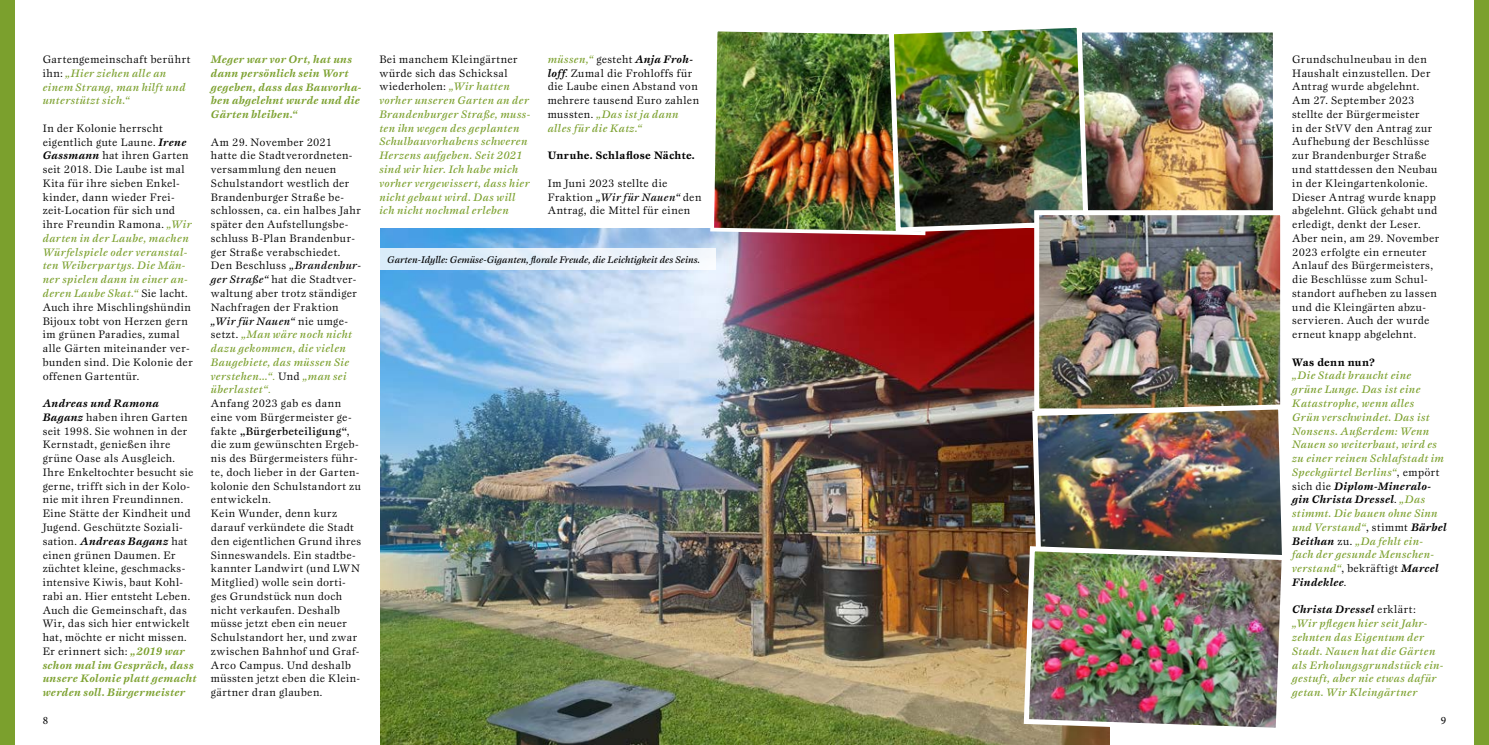
<style>
.page{position:relative;width:1489px;height:745px;background:#fff}
.page>*{position:absolute;margin:0;border:0;box-sizing:border-box;transform-origin:0 0}
.t1{font:11.25px/13.8px "Esprit SB";letter-spacing:.03em;color:#000}
.t2{font:11.25px/13.8px "Esprit SB Med Ita";letter-spacing:.035em;color:#7ba02d}
.t3{font:italic 700 11.25px/13.8px "Esprit SB";letter-spacing:.035em;color:#7ba02d}
.t4{font:italic 700 11.25px/13.8px "Esprit SB";letter-spacing:.035em;color:#000}
.t5{font:700 11.25px "Esprit SB";letter-spacing:.025em;color:#000}
.t6{font:11.25px "Esprit SB Med Ita";letter-spacing:.035em;color:#000}
.t7{font:11.25px "Minion Pro";color:#000}
.t8{font:10px "Esprit SB Med Ita";color:#000}
.s1{font-family:"Esprit SB";color:#000}
.s2{font-weight:700;font-style:italic}
.s3{font-family:"Esprit SB Med Ita";color:#7ba02d}
.s4{font-weight:700;font-style:italic;color:#7ba02d}
.s5{font-family:"Esprit SB Med Ita"}
.s6{color:#000}
.s7{font-family:"Esprit SB"}
.s8{font-weight:500}
.s9{font-weight:400;font-style:normal}
.s10{font-family:"Esprit SB Med Ita";font-weight:400;font-style:normal;color:#7ba02d}
.s11{font-family:"Esprit SB";font-weight:700;font-style:italic;color:#000}
</style>
<div class="page">
<img style="left:380px;top:228px;width:729px;height:516px">
<div style="left:1474px;top:0;width:14px;height:744px;background:#7ba02d"></div>
<div style="left:0;top:0;width:14px;height:744px;background:#7ba02d"></div>
<img style="left:1091px;top:33px;width:180px;height:177px">
<div style="left:1076px;top:27px;width:201px;height:213px;border:5px solid #fff"></div>
<img style="left:708px;top:31px;width:222px;height:206px">
<img style="left:886px;top:27px;width:205px;height:208px">
<img style="left:1040px;top:216px;width:238px;height:185px">
<div style="left:1034px;top:210px;width:250px;height:203px;border:5px solid #fff"></div>
<img style="left:1029px;top:401px;width:255px;height:142px">
<img style="left:1021px;top:543px;width:261px;height:192px">
<div style="left:380px;top:248px;width:336px;height:21px;background:linear-gradient(to right,#d8ebf9,#f6f8fc)"></div>
<p class="t1" style="left:43px;top:52px;width:149px">Gartengemeinschaft berührt</p>
<p class="t2" style="left:43px;top:66px;width:144px"><span class="s1">ihn:</span> „Hier ziehen alle an einem Strang, man hilft und unterstützt sich.“</p>
<p class="t1" style="left:43px;top:121px;width:150px">In der Kolonie herrscht eigentlich gute Laune. <span class="s2">Irene<br>Gassmann</span> hat ihren Garten seit 2018. Die Laube ist mal<br>Kita für ihre sieben Enkel&shy;kinder, dann wieder Frei&shy;zeit-Location für sich und ihre Freundin Ramona. <span class="s3">„Wir</span></p>
<p class="t2" style="left:43px;top:231px;width:147px">darten in der Laube, machen<br>Würfelspiele oder veranstal&shy;ten Weiberpartys. Die Män&shy;ner spielen dann in einer an&shy;deren Laube Skat.“ <span class="s1">Sie lacht.</span></p>
<p class="t1" style="left:43px;top:300px;width:151px">Auch ihre Mischlingshündin<br>Bijoux tobt von Herzen gern im grünen Paradies, zumal alle Gärten miteinander ver&shy;bunden sind. Die Kolonie der offenen Gartentür.</p>
<p class="t1" style="left:43px;top:396px;width:155px"><span class="s2">Andreas und Ramona<br>Baganz</span> haben ihren Garten seit 1998. Sie wohnen in der<br>Kernstadt, genießen ihre grüne Oase als Ausgleich.<br>Ihre Enkeltochter besucht sie gerne, trifft sich in der Kolo&shy;nie mit ihren Freundinnen.<br>Eine Stätte der Kindheit und<br>Jugend. Geschützte Soziali&shy;sation. <span class="s2">Andreas Baganz</span> hat einen grünen Daumen. Er züchtet kleine, geschmacks&shy;intensive Kiwis, baut Kohl&shy;rabi an. Hier entsteht Leben.<br>Auch die Gemeinschaft, das<br>Wir, das sich hier entwickelt hat, möchte er nicht missen.<br>Er erinnert sich: <span class="s4">„2019 war schon mal im Gespräch, dass unsere Kolonie platt gemacht werden soll. Bürgermeister</span></p>
<p class="t3" style="left:211px;top:52px;width:152px">Meger war vor Ort, hat uns dann persönlich sein Wort gegeben, dass das Bauvorha&shy;ben abgelehnt wurde und die<br>Gärten bleiben.“</p>
<p class="t1" style="left:211px;top:135px;width:152px">Am 29. November 2021<br>hatte die Stadtverordneten&shy;versammlung den neuen<br>Schulstandort westlich der<br>Brandenburger Straße be&shy;schlossen, ca. ein halbes Jahr später den Aufstellungsbe&shy;schluss B-Plan Brandenbur&shy;ger Straße verabschiedet.<br>Den Beschluss <span class="s5">„Brandenbur&shy;ger Straße“</span> hat die Stadtver&shy;waltung aber trotz ständiger<br>Nachfragen der Fraktion</p>
<p class="t2" style="left:211px;top:314px;width:143px"><span class="s6">„Wir für Nauen“</span> <span class="s1">nie umge&shy;setzt.</span> „Man wäre noch nicht dazu gekommen, die vielen<br>Baugebiete, das müssen Sie verstehen…“<span class="s7">.</span> <span class="s1">Und</span> „man sei überlastet“<span class="s7">.</span></p>
<p class="t1" style="left:211px;top:396px;width:152px">Anfang 2023 gab es dann eine vom Bürgermeister ge&shy;fakte <span class="s8">„Bürgerbeteiligung“</span>, die zum gewünschten Ergeb&shy;nis des Bürgermeisters führ&shy;te, doch lieber in der Garten&shy;kolonie den Schulstandort zu entwickeln.<br>Kein Wunder, denn kurz darauf verkündete die Stadt den eigentlichen Grund ihres<br>Sinneswandels. Ein stadtbe&shy;kannter Landwirt (und LWN<br>Mitglied) wolle sein dorti&shy;ges Grundstück nun doch nicht verkaufen. Deshalb müsse jetzt eben ein neuer<br>Schulstandort her, und zwar zwischen Bahnhof und Graf-<br>Arco Campus. Und deshalb müssten jetzt eben die Klein&shy;gärtner dran glauben.</p>
<p class="t1" style="left:547px;top:52px;width:153px"><span class="s3">müssen,“</span> gesteht <span class="s2">Anja Froh&shy;loff</span>. Zumal die Frohloffs für die Laube einen Abstand von mehrere tausend Euro zahlen</p>
<p class="t2" style="left:547px;top:107px;width:132px"><span class="s1">mussten.</span> „Das ist ja dann alles für die Katz.“</p>
<p class="t5" style="left:547px;top:149px;width:148px">Unruhe. Schlaflose Nächte.</p>
<p class="t1" style="left:547px;top:176px;width:121px">Im Juni 2023 stellte die</p>
<p class="t6" style="left:547px;top:190px;width:155px"><span class="s7">Fraktion</span> „Wir für Nauen“ <span class="s7">den</span></p>
<p class="t1" style="left:547px;top:204px;width:144px">Antrag, die Mittel für einen</p>
<p class="t8" style="left:387px;top:253px;width:314px">Garten-Idylle: Gemüse-Giganten, florale Freude, die Leichtigkeit des Seins.</p>
<p class="t1" style="left:379px;top:52px;width:140px">Bei manchem Kleingärtner würde sich das Schicksal wiederholen: <span class="s3">„Wir hatten</span></p>
<p class="t2" style="left:379px;top:93px;width:152px">vorher unseren Garten an der<br>Brandenburger Straße, muss&shy;ten ihn wegen des geplanten<br>Schulbauvorhabens schweren<br>Herzens aufgeben. Seit 2021 sind wir hier. Ich habe mich vorher vergewissert, dass hier nicht gebaut wird. Das will ich nicht nochmal erleben</p>
<p class="t1" style="left:1292px;top:52px;width:149px">Grundschulneubau in den<br>Haushalt einzustellen. Der<br>Antrag wurde abgelehnt.<br>Am 27. September 2023 stellte der Bürgermeister<br>in der StVV den Antrag zur<br>Aufhebung der Beschlüsse zur Brandenburger Straße und stattdessen den Neubau in der Kleingartenkolonie.<br>Dieser Antrag wurde knapp abgelehnt. Glück gehabt und erledigt, denkt der Leser.<br>Aber nein, am 29. November<br>2023 erfolgte ein erneuter<br>Anlauf des Bürgermeisters, die Beschlüsse zum Schul&shy;standort aufheben zu lassen und die Kleingärten abzu&shy;servieren. Auch der wurde erneut knapp abgelehnt.</p>
<p class="t5" style="left:1292px;top:355px;width:84px">Was denn nun?</p>
<p class="t2" style="left:1292px;top:368px;width:153px">„Die Stadt braucht eine grüne Lunge. Das ist eine<br>Katastrophe, wenn alles<br>Grün verschwindet. Das ist<br>Nonsens. Außerdem: Wenn<br>Nauen so weiterbaut, wird es zu einer reinen Schlafstadt im<br>Speckgürtel Berlins“<span class="s1">, empört</span></p>
<p class="t4" style="left:1292px;top:478px;width:140px"><span class="s9">sich die</span> Diplom-Mineralo&shy;gin Christa Dressel<span class="s9">.</span> <span class="s10">„Das</span></p>
<p class="t2" style="left:1292px;top:506px;width:156px">stimmt. Die bauen ohne Sinn und Verstand“<span class="s1">, stimmt</span> <span class="s11">Bärbel<br>Beithan</span> <span class="s1">zu.</span> „Da fehlt ein&shy;fach der gesunde Menschen-</p>
<p class="t4" style="left:1292px;top:561px;width:148px"><span class="s10">verstand“</span><span class="s9">, bekräftigt</span> Marcel<br>Findeklee<span class="s9">.</span></p>
<p class="t4" style="left:1292px;top:602px;width:125px">Christa Dressel <span class="s9">erklärt:</span></p>
<p class="t2" style="left:1292px;top:616px;width:153px">„Wir pflegen hier seit Jahr&shy;zehnten das Eigentum der<br>Stadt. Nauen hat die Gärten als Erholungsgrundstück ein&shy;gestuft, aber nie etwas dafür getan. Wir Kleingärtner</p>
<p class="t7" style="left:43px;top:712px;width:7px">8</p>
<p class="t7" style="left:1440px;top:712px;width:7px">9</p>
</div>
